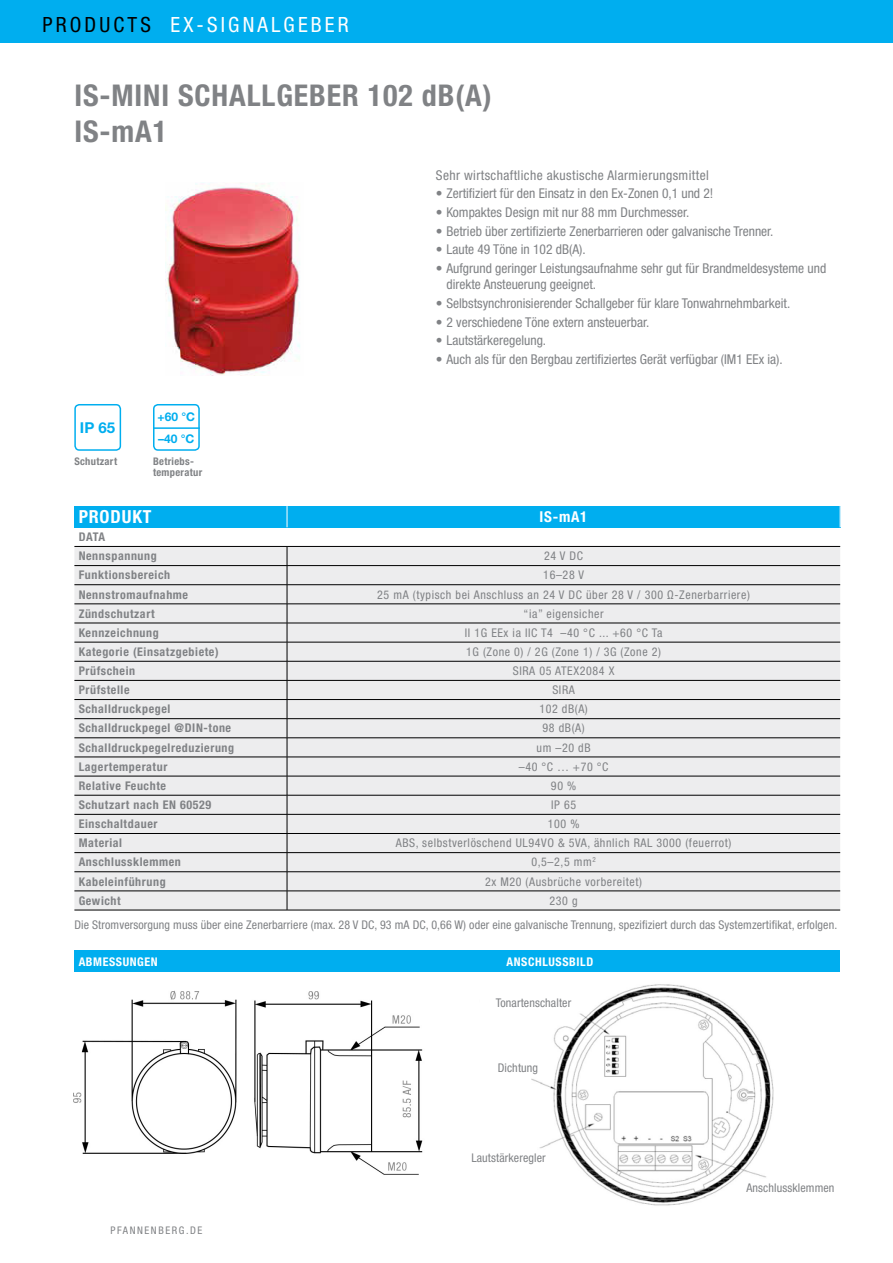
<style>
.page{position:relative;width:893px;height:1263px;background:#fff}
.page>*{position:absolute;margin:0;border:0;box-sizing:border-box;transform-origin:0 0}
.t1{font:700 condensed 30px/36px "Helvetica Neue LTW1 G";letter-spacing:.03em;color:#808285}
.t2{font:condensed 21px "Helvetica Neue LTW1 G";letter-spacing:.15em;color:#fff}
.t3{font:700 condensed 18px "Helvetica Neue LTW1 G";letter-spacing:.05em;color:#fff}
.t4{font:700 condensed 15px "Helvetica Neue LTW1 G";color:#fff}
.t5{font:700 15px "Helvetica Neue LTW1 G";color:#00aeef}
.t6{font:condensed 13.5px/16.5px "Helvetica Neue LTW1 G";color:#808285}
.t7{font:condensed 13.5px "Helvetica Neue LTW1 G";letter-spacing:.03em;color:#808285}
.t8{font:700 condensed 12px/19.2px "Helvetica Neue LTW1 G";letter-spacing:.05em;color:#808285}
.t9{font:condensed 12px "Helvetica Neue LTW1 G";letter-spacing:.05em;color:#808285}
.t10{font:condensed 12px/24.6px "Helvetica Neue LTW1 G";letter-spacing:.01em;color:#808285}
.t11{font:700 condensed 12px "Helvetica Neue LTW1 G";letter-spacing:.05em;color:#fff}
.t12{font:700 12px/22.5px "Helvetica Neue LTW1 G";color:#00aeef}
.t13{font:700 condensed 10.5px/11.2px "Helvetica Neue LTW1 G";letter-spacing:.03em;color:#808285}
.t14{font:condensed 10.5px "Helvetica Neue LTW1 G";letter-spacing:.15em;color:#808285}
.s1{color:#000}
</style>
<div class="page">
<div style="left:0;top:0;width:893px;height:43px;background:#00aeef"></div>
<img style="left:165px;top:183px;width:135px;height:192px">
<div style="left:74px;top:404px;width:47px;height:47px;border:2px solid #00aeef;border-radius:4px"></div>
<div style="left:153px;top:404px;width:47px;height:47px;border:2px solid #00aeef;border-radius:4px"></div>
<hr style="left:153px;top:427px;width:47px;height:2px;background:#00aeef">
<div style="left:74px;top:506px;width:213px;height:21px;background:#00aeef"></div>
<div style="left:287px;top:506px;width:553px;height:21px;background:#00aeef"></div>
<div style="left:74px;top:547px;width:213px;height:363px;background:#ededee"></div>
<div style="left:288px;top:547px;width:552px;height:363px;background:#ededee"></div>
<svg style="left:840px;top:506px;width:1px;height:21px"></svg>
<svg style="left:287px;top:506px;width:1px;height:21px"></svg>
<hr style="left:74px;top:546px;width:213px;height:1px;background:#000">
<hr style="left:287px;top:546px;width:553px;height:1px;background:#000">
<hr style="left:74px;top:565px;width:213px;height:1px;background:#000">
<hr style="left:287px;top:565px;width:553px;height:1px;background:#000">
<hr style="left:74px;top:584px;width:213px;height:1px;background:#000">
<hr style="left:287px;top:584px;width:553px;height:1px;background:#000">
<hr style="left:74px;top:604px;width:213px;height:1px;background:#000">
<hr style="left:287px;top:604px;width:553px;height:1px;background:#000">
<hr style="left:74px;top:623px;width:213px;height:1px;background:#000">
<hr style="left:287px;top:623px;width:553px;height:1px;background:#000">
<hr style="left:74px;top:642px;width:213px;height:1px;background:#000">
<hr style="left:287px;top:642px;width:553px;height:1px;background:#000">
<hr style="left:74px;top:661px;width:213px;height:1px;background:#000">
<hr style="left:287px;top:661px;width:553px;height:1px;background:#000">
<hr style="left:74px;top:680px;width:213px;height:1px;background:#000">
<hr style="left:287px;top:680px;width:553px;height:1px;background:#000">
<hr style="left:74px;top:699px;width:213px;height:1px;background:#000">
<hr style="left:287px;top:699px;width:553px;height:1px;background:#000">
<hr style="left:74px;top:718px;width:213px;height:1px;background:#000">
<hr style="left:287px;top:718px;width:553px;height:1px;background:#000">
<hr style="left:74px;top:737px;width:213px;height:1px;background:#000">
<hr style="left:287px;top:737px;width:553px;height:1px;background:#000">
<hr style="left:74px;top:757px;width:213px;height:1px;background:#000">
<hr style="left:287px;top:757px;width:553px;height:1px;background:#000">
<hr style="left:74px;top:776px;width:213px;height:1px;background:#000">
<hr style="left:287px;top:776px;width:553px;height:1px;background:#000">
<hr style="left:74px;top:795px;width:213px;height:1px;background:#000">
<hr style="left:287px;top:795px;width:553px;height:1px;background:#000">
<hr style="left:74px;top:814px;width:213px;height:1px;background:#000">
<hr style="left:287px;top:814px;width:553px;height:1px;background:#000">
<hr style="left:74px;top:833px;width:213px;height:1px;background:#000">
<hr style="left:287px;top:833px;width:553px;height:1px;background:#000">
<hr style="left:74px;top:852px;width:213px;height:1px;background:#000">
<hr style="left:287px;top:852px;width:553px;height:1px;background:#000">
<hr style="left:74px;top:871px;width:213px;height:1px;background:#000">
<hr style="left:287px;top:871px;width:553px;height:1px;background:#000">
<hr style="left:74px;top:891px;width:213px;height:1px;background:#000">
<hr style="left:287px;top:891px;width:553px;height:1px;background:#000">
<svg style="left:287px;top:547px;width:1px;height:363px"></svg>
<hr style="left:74px;top:910px;width:213px;height:1px;background:#000">
<hr style="left:287px;top:910px;width:553px;height:1px;background:#000">
<div style="left:74px;top:951px;width:766px;height:21px;background:#00aeef"></div>
<img style="left:74px;top:984px;width:700px;height:222px">
<div style="left:481px;top:995px;width:105px;height:16px;background:#fff"></div>
<div style="left:487px;top:1060px;width:62px;height:16px;background:#fff"></div>
<div style="left:470px;top:1150px;width:77px;height:16px;background:#fff"></div>
<div style="left:737px;top:1180px;width:107px;height:16px;background:#fff"></div>
<h2 class="t2" style="left:43px;top:12px;width:308px"><span class="s1">PRODUCTS</span> EX-SIGNALGEBER</h2>
<h1 class="t1" style="left:74px;top:78px;width:419px">IS-MINI SCHALLGEBER 102 dB(A)<br>IS-mA1</h1>
<p class="t7" style="left:436px;top:167px;width:274px">Sehr wirtschaftliche akustische Alarmierungsmittel</p>
<p class="t6" style="left:436px;top:185px;width:279px">• Zertifiziert für den Einsatz in den Ex-Zonen 0,1 und 2!</p>
<p class="t6" style="left:436px;top:204px;width:255px">• Kompaktes Design mit nur 88 mm Durchmesser.</p>
<p class="t6" style="left:436px;top:223px;width:339px">• Betrieb über zertifizierte Zenerbarrieren oder galvanische Trenner.</p>
<p class="t6" style="left:436px;top:241px;width:151px">• Laute 49 Töne in 102 dB(A).</p>
<p class="t6" style="left:446px;top:260px;width:381px;text-indent:-11px">• Aufgrund geringer Leistungsaufnahme sehr gut für Brandmeldesysteme und direkte Ansteuerung geeignet.</p>
<p class="t6" style="left:436px;top:295px;width:356px">• Selbstsynchronisierender Schallgeber für klare Tonwahrnehmbarkeit.</p>
<p class="t6" style="left:436px;top:314px;width:215px">• 2 verschiedene Töne extern ansteuerbar.</p>
<p class="t6" style="left:436px;top:332px;width:112px">• Lautstärkeregelung.</p>
<p class="t6" style="left:436px;top:351px;width:348px">• Auch als für den Bergbau zertifiziertes Gerät verfügbar (IM1 EEx ia).</p>
<p class="t5" style="left:80px;top:418px;width:37px">IP 65</p>
<p class="t12" style="left:157px;top:405px;width:39px">+60 °C –40 °C</p>
<p class="t13" style="left:74px;top:455px;width:44px">Schutzart</p>
<p class="t13" style="left:153px;top:455px;width:51px">Betriebs&shy;temperatur</p>
<h3 class="t3" style="left:79px;top:506px;width:74px">PRODUKT</h3>
<p class="t4" style="left:540px;top:508px;width:49px">IS-mA1</p>
<p class="t8" style="left:79px;top:527px;width:80px">DATA<br>Nennspannung</p>
<p class="t9" style="left:544px;top:549px;width:40px">24 V DC</p>
<p class="t8" style="left:79px;top:566px;width:93px">Funktionsbereich</p>
<p class="t9" style="left:543px;top:568px;width:42px">16–28 V</p>
<p class="t8" style="left:79px;top:585px;width:111px">Nennstromaufnahme</p>
<p class="t9" style="left:377px;top:587px;width:374px">25 mA (typisch bei Anschluss an 24 V DC über 28 V / 300 Ω-Zenerbarriere)</p>
<p class="t8" style="left:79px;top:604px;width:78px">Zündschutzart</p>
<p class="t9" style="left:524px;top:606px;width:82px">“ia” eigensicher</p>
<p class="t8" style="left:79px;top:623px;width:82px">Kennzeichnung</p>
<p class="t9" style="left:465px;top:625px;width:199px">II 1G EEx ia IIC T4 –40 °C ... +60 °C Ta</p>
<p class="t8" style="left:79px;top:642px;width:142px">Kategorie (Einsatzgebiete)</p>
<p class="t9" style="left:466px;top:645px;width:196px">1G (Zone 0) / 2G (Zone 1) / 3G (Zone 2)</p>
<p class="t8" style="left:79px;top:661px;width:58px">Prüfschein</p>
<p class="t9" style="left:513px;top:664px;width:103px">SIRA 05 ATEX2084 X</p>
<p class="t8" style="left:79px;top:680px;width:52px">Prüfstelle</p>
<p class="t9" style="left:552px;top:683px;width:24px">SIRA</p>
<p class="t8" style="left:79px;top:699px;width:93px">Schalldruckpegel</p>
<p class="t9" style="left:539px;top:702px;width:50px">102 dB(A)</p>
<p class="t8" style="left:79px;top:719px;width:154px">Schalldruckpegel @DIN-tone</p>
<p class="t9" style="left:542px;top:721px;width:44px">98 dB(A)</p>
<p class="t8" style="left:79px;top:738px;width:157px">Schalldruckpegelreduzierung</p>
<p class="t9" style="left:537px;top:740px;width:56px">um –20 dB</p>
<p class="t8" style="left:79px;top:757px;width:90px">Lagertemperatur</p>
<p class="t9" style="left:519px;top:759px;width:91px">–40 °C … +70 °C</p>
<p class="t8" style="left:79px;top:776px;width:89px">Relative Feuchte</p>
<p class="t9" style="left:551px;top:778px;width:27px">90 %</p>
<p class="t8" style="left:79px;top:795px;width:134px">Schutzart nach EN 60529</p>
<p class="t9" style="left:551px;top:798px;width:27px">IP 65</p>
<p class="t8" style="left:79px;top:814px;width:80px">Einschaltdauer</p>
<p class="t9" style="left:548px;top:817px;width:33px">100 %</p>
<p class="t8" style="left:79px;top:833px;width:45px">Material</p>
<p class="t9" style="left:396px;top:836px;width:337px">ABS, selbstverlöschend UL94VO &amp; 5VA, ähnlich RAL 3000 (feuerrot)</p>
<p class="t8" style="left:79px;top:852px;width:104px">Anschlussklemmen</p>
<p class="t9" style="left:531px;top:855px;width:66px">0,5–2,5 mm<sup>2</sup></p>
<p class="t8" style="left:79px;top:872px;width:89px">Kabeleinführung</p>
<p class="t9" style="left:485px;top:874px;width:159px">2x M20 (Ausbrüche vorbereitet)</p>
<p class="t8" style="left:79px;top:891px;width:44px">Gewicht</p>
<p class="t10" style="left:74px;top:888px;width:764px;text-indent:475px">230 g<br>Die Stromversorgung muss über eine Zenerbarriere (max. 28 V DC, 93 mA DC, 0,66 W) oder eine galvanische Trennung, spezifiziert durch das Systemzertifikat, erfolgen.</p>
<p class="t11" style="left:79px;top:954px;width:81px">ABMESSUNGEN</p>
<p class="t11" style="left:506px;top:954px;width:88px">ANSCHLUSSBILD</p>
<p class="t10" style="left:496px;top:991px;width:77px">Tonartenschalter</p>
<p class="t10" style="left:498px;top:1056px;width:42px">Dichtung</p>
<p class="t14" style="left:111px;top:1224px;width:93px">PFANNENBERG.DE</p>
<p class="t10" style="left:471px;top:1146px;width:76px">Lautstärkeregler</p>
<p class="t10" style="left:746px;top:1176px;width:89px">Anschlussklemmen</p>
</div>
